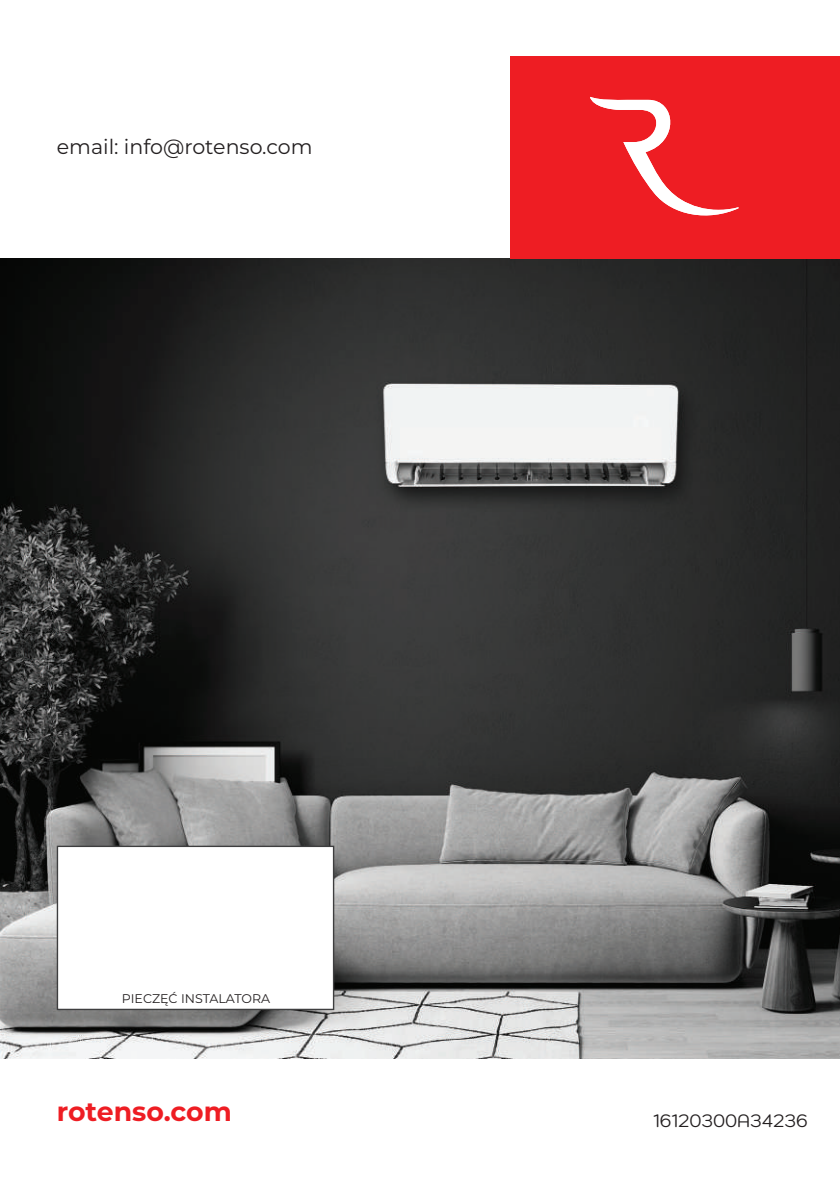
<style>
.page{position:relative;width:840px;height:1191px;background:#fff}
.page>*{position:absolute;margin:0;border:0;box-sizing:border-box;transform-origin:0 0}
.t1{font:700 26.8px "Montserrat";color:#ee1d23}
.t2{font:20.6px "Montserrat";color:#231f20}
.t3{font:17.8px "Kodchasan";color:#231f20}
.t4{font:12.6px "Montserrat";color:#231f20}
</style>
<div class="page">
<img style="left:0;top:259px;width:839px;height:799px">
<div style="left:510px;top:57px;width:329px;height:202px;background:#ee1d23"></div>
<svg style="left:590px;top:97px;width:148px;height:119px"></svg>
<div style="left:57px;top:845px;width:277px;height:165px;background:#fff;border:1px solid #3e3e3f"></div>
<p class="t2" style="left:57px;top:133px;width:257px">email: info@rotenso.com</p>
<p class="t4" style="left:122px;top:989px;width:150px">PIECZĘĆ INSTALATORA</p>
<h1 class="t1" style="left:57px;top:1092px;width:176px">rotenso.com</h1>
<p class="t3" style="left:652px;top:1110px;width:156px">16120300A34236</p>
</div>
